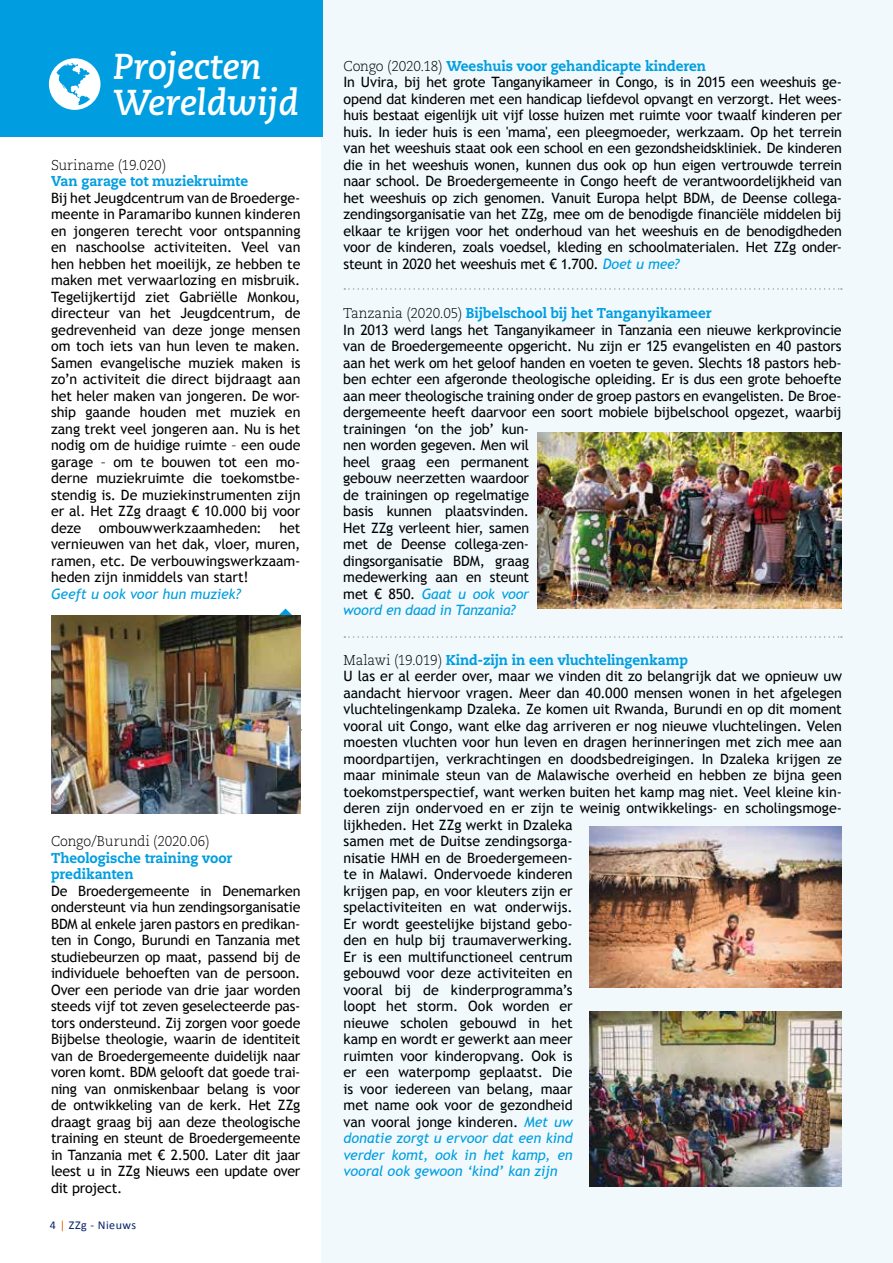
<style>
.page{position:relative;width:893px;height:1263px;background:#fff}
.page>*{position:absolute;margin:0;border:0;box-sizing:border-box;transform-origin:0 0}
.t1{font:italic 700 36px/36px "Caecilia";color:#fff}
.t2{font:14.25px/16.5px "Trebuchet MS";letter-spacing:-.005em;color:#000;text-align:justify}
.t3{font:800 14.25px/16.5px "Caecilia";letter-spacing:-.01em;color:#009ee0;scale:.95 1}
.t4{font:300 14.25px "Caecilia";letter-spacing:-.01em;color:#000;scale:.95 1}
.t5{font:italic 14.25px "Trebuchet MS";letter-spacing:-.005em;color:#009ee0}
.t6{font:12px "Calibri";letter-spacing:.04em;color:#052265}
.s1{color:#e0670b}
.s2{font-weight:300;color:#000}
.s3{font-style:italic;color:#009ee0}
</style>
<div class="page">
<div style="left:322px;top:0;width:571px;height:1263px;background:#f1f9fd"></div>
<div style="left:0;top:0;width:323px;height:136px;background:#009ee0"></div>
<svg style="left:344px;top:288px;width:498px;height:2px"></svg>
<svg style="left:344px;top:636px;width:498px;height:2px"></svg>
<svg style="left:279px;top:608px;width:13px;height:7px"></svg>
<img style="left:51px;top:615px;width:249px;height:198px">
<img style="left:538px;top:432px;width:304px;height:176px">
<img style="left:590px;top:826px;width:252px;height:162px">
<img style="left:590px;top:1011px;width:252px;height:175px">
<h1 class="t1" style="left:113px;top:49px;width:188px">Projecten<br>Wereldwijd</h1>
<p class="t4" style="left:51px;top:157px;width:123px">Suriname (19.020)</p>
<p class="t3" style="left:51px;top:173px;width:209px">Van garage tot muziekruimte</p>
<p class="t2" style="left:51px;top:189px;width:251px">Bij het Jeugdcentrum van de Broederge&shy;meente in Paramaribo kunnen kinderen en jongeren terecht voor ontspanning en naschoolse activiteiten. Veel van hen hebben het moeilijk, ze hebben te maken met verwaarlozing en misbruik.<br>Tegelijkertijd ziet Gabriëlle Monkou, directeur van het Jeugdcentrum, de gedrevenheid van deze jonge mensen om toch iets van hun leven te maken.<br>Samen evangelische muziek maken is zo’n activiteit die direct bijdraagt aan het heler maken van jongeren. De wor&shy;ship gaande houden met muziek en zang trekt veel jongeren aan. Nu is het nodig om de huidige ruimte – een oude garage – om te bouwen tot een mo&shy;derne muziekruimte die toekomstbe&shy;stendig is. De muziekinstrumenten zijn er al. Het ZZg draagt € 10.000 bij voor deze ombouwwerkzaamheden: het vernieuwen van het dak, vloer, muren, ramen, etc. De verbouwingswerkzaam&shy;heden zijn inmiddels van start!</p>
<p class="t5" style="left:51px;top:585px;width:191px">Geeft u ook voor hun muziek?</p>
<p class="t4" style="left:51px;top:833px;width:168px">Congo/Burundi (2020.06)</p>
<p class="t3" style="left:51px;top:849px;width:192px">Theologische training voor predikanten</p>
<p class="t2" style="left:51px;top:882px;width:251px">De Broedergemeente in Denemarken ondersteunt via hun zendingsorganisatie BDM al enkele jaren pastors en predikan&shy;ten in Congo, Burundi en Tanzania met studiebeurzen op maat, passend bij de individuele behoeften van de persoon.<br>Over een periode van drie jaar worden steeds vijf tot zeven geselecteerde pas&shy;tors ondersteund. Zij zorgen voor goede Bijbelse theologie, waarin de identiteit van de Broedergemeente duidelijk naar voren komt. BDM gelooft dat goede trai&shy;ning van onmiskenbaar belang is voor de ontwikkeling van de kerk. Het ZZg draagt graag bij aan deze theologische training en steunt de Broedergemeente in Tanzania met € 2.500. Later dit jaar leest u in ZZg Nieuws een update over dit project.</p>
<p class="t6" style="left:50px;top:1217px;width:88px">4 <span class="s1">|</span> ZZg - Nieuws</p>
<p class="t3" style="left:344px;top:57px;width:383px"><span class="s2">Congo (2020.18)</span> Weeshuis voor gehandicapte kinderen</p>
<p class="t2" style="left:344px;top:74px;width:500px">In Uvira, bij het grote Tanganyikameer in Congo, is in 2015 een weeshuis ge&shy;opend dat kinderen met een handicap liefdevol opvangt en verzorgt. Het wees&shy;huis bestaat eigenlijk uit vijf losse huizen met ruimte voor twaalf kinderen per huis. In ieder huis is een 'mama', een pleegmoeder, werkzaam. Op het terrein van het weeshuis staat ook een school en een gezondsheidskliniek. De kinderen die in het weeshuis wonen, kunnen dus ook op hun eigen vertrouwde terrein naar school. De Broedergemeente in Congo heeft de verantwoordelijkheid van het weeshuis op zich genomen. Vanuit Europa helpt BDM, de Deense collega&shy;zendingsorganisatie van het ZZg, mee om de benodigde financiële middelen bij elkaar te krijgen voor het onderhoud van het weeshuis en de benodigdheden voor de kinderen, zoals voedsel, kleding en schoolmaterialen. Het ZZg onder&shy;steunt in 2020 het weeshuis met € 1.700. <span class="s3">Doet u mee?</span></p>
<p class="t3" style="left:343px;top:305px;width:389px"><span class="s2">Tanzania (2020.05)</span> Bijbelschool bij het Tanganyikameer</p>
<p class="t2" style="left:343px;top:321px;width:500px;text-align:left">In 2013 werd langs het Tanganyikameer in Tanzania een nieuwe kerkprovincie van de Broedergemeente opgericht. Nu zijn er 125 evangelisten en 40 pastors aan het werk om het geloof handen en voeten te geven. Slechts 18 pastors heb&shy;ben echter een afgeronde theologische opleiding. Er is dus een grote behoefte aan meer theologische training onder de groep pastors en evangelisten. De Broe&shy;dergemeente heeft daarvoor een soort mobiele bijbelschool opgezet, waarbij trainingen ‘on the job’ kun-<br>nen worden gegeven. Men wil<br>heel graag een permanent<br>gebouw neerzetten waardoor<br>de trainingen op regelmatige<br>basis kunnen plaatsvinden.<br>Het ZZg verleent hier, samen<br>met de Deense collega-zen-<br>dingsorganisatie BDM, graag<br>medewerking aan en steunt<br>met € 850. <span class="s3">Gaat u ook voor<br>woord en daad in Tanzania?</span></p>
<p class="t3" style="left:344px;top:651px;width:364px"><span class="s2">Malawi (19.019)</span> Kind-zijn in een vluchtelingenkamp</p>
<p class="t2" style="left:344px;top:668px;width:500px;text-align:left">U las er al eerder over, maar we vinden dit zo belangrijk dat we opnieuw uw aandacht hiervoor vragen. Meer dan 40.000 mensen wonen in het afgelegen vluchtelingenkamp Dzaleka. Ze komen uit Rwanda, Burundi en op dit moment vooral uit Congo, want elke dag arriveren er nog nieuwe vluchtelingen. Velen moesten vluchten voor hun leven en dragen herinneringen met zich mee aan moordpartijen, verkrachtingen en doodsbedreigingen. In Dzaleka krijgen ze maar minimale steun van de Malawische overheid en hebben ze bijna geen toekomstperspectief, want werken buiten het kamp mag niet. Veel kleine kin&shy;deren zijn ondervoed en er zijn te weinig ontwikkelings- en scholingsmoge&shy;lijkheden. Het ZZg werkt in Dzaleka<br>samen met de Duitse zendingsorga-<br>nisatie HMH en de Broedergemeen-<br>te in Malawi. Ondervoede kinderen<br>krijgen pap, en voor kleuters zijn er<br>spelactiviteiten en wat onderwijs.<br>Er wordt geestelijke bijstand gebo-<br>den en hulp bij traumaverwerking.<br>Er is een multifunctioneel centrum<br>gebouwd voor deze activiteiten en<br>vooral bij de kinderprogramma’s<br>loopt het storm. Ook worden er<br>nieuwe scholen gebouwd in het<br>kamp en wordt er gewerkt aan meer<br>ruimten voor kinderopvang. Ook is<br>er een waterpomp geplaatst. Die<br>is voor iedereen van belang, maar<br>met name ook voor de gezondheid<br>van vooral jonge kinderen. <span class="s3">Met uw<br>donatie zorgt u ervoor dat een kind<br>verder komt, ook in het kamp, en<br>vooral ook gewoon ‘kind’ kan zijn</span></p>
</div>
